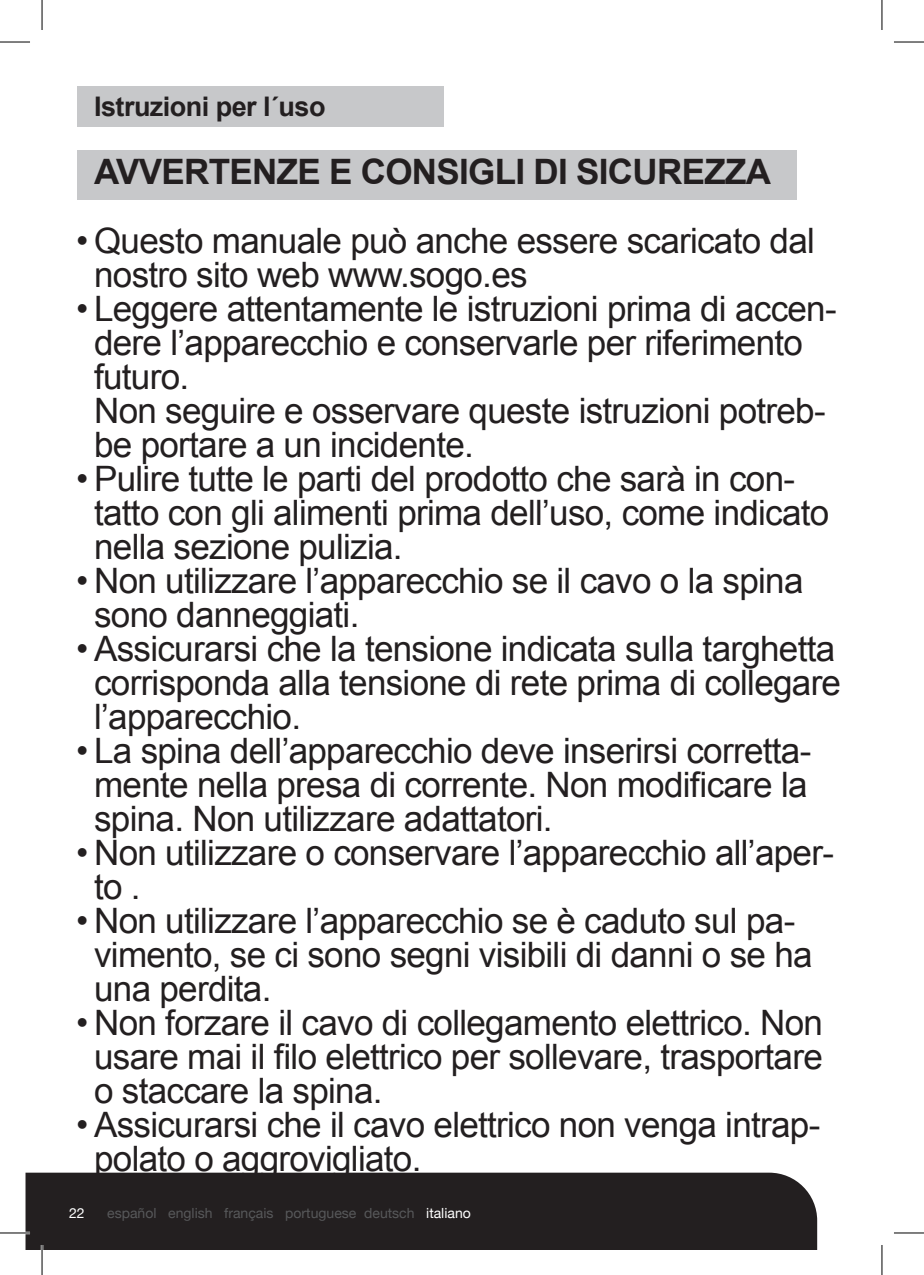
<style>
.page{position:relative;width:924px;height:1275px;background:#fff}
.page>*{position:absolute;margin:0;border:0;box-sizing:border-box;transform-origin:0 0}
.t1{font:35px/34px "Arial";letter-spacing:-.02em;color:#231f20}
.t2{font:700 35px "Arial";letter-spacing:-.02em;color:#231f20}
.t3{font:700 27px "Arial";letter-spacing:-.02em;color:#231f20}
.t4{font:14px "Helvetica Neue";color:#57585a}
.t5{font:14px "Helvetica Neue";color:#fff}
.s1{color:#fff}
</style>
<div class="page">
<div style="left:25px;top:1172px;width:791px;height:78px;background:#231f20"></div>
<div style="left:77px;top:150px;width:719px;height:50px;background:#c7c8ca"></div>
<div style="left:77px;top:86px;width:367px;height:41px;background:#c7c8ca"></div>
<hr style="left:0;top:1231px;width:30px;height:3px;background:#fff">
<hr style="left:41px;top:1245px;width:2px;height:30px;background:#fff">
<hr style="left:0;top:42px;width:30px;height:1px;background:#000">
<hr style="left:893px;top:42px;width:30px;height:1px;background:#000">
<hr style="left:0;top:1232px;width:30px;height:1px;background:#000">
<hr style="left:893px;top:1232px;width:30px;height:1px;background:#000">
<hr style="left:42px;top:0;width:1px;height:30px;background:#000">
<hr style="left:42px;top:1245px;width:1px;height:30px;background:#000">
<hr style="left:881px;top:0;width:1px;height:30px;background:#000">
<hr style="left:881px;top:1245px;width:1px;height:30px;background:#000">
<p class="t3" style="left:94px;top:97px;width:233px">Istruzioni per l´uso</p>
<p class="t2" style="left:94px;top:159px;width:678px">AVVERTENZE E CONSIGLI DI SICUREZZA</p>
<p class="t1" style="left:94px;top:224px;width:722px;text-indent:-18px">• Questo manuale può anche essere scaricato dal nostro sito web www.sogo.es</p>
<p class="t1" style="left:94px;top:292px;width:743px;text-indent:-18px">• Leggere attentamente le istruzioni prima di accen&shy;dere l’apparecchio e conservarle per riferimento futuro.<br>Non seguire e osservare queste istruzioni potreb&shy;be portare a un incidente.</p>
<p class="t1" style="left:94px;top:462px;width:736px;text-indent:-18px">• Pulire tutte le parti del prodotto che sarà in con&shy;tatto con gli alimenti prima dell’uso, come indicato nella sezione pulizia.</p>
<p class="t1" style="left:94px;top:564px;width:710px;text-indent:-18px">• Non utilizzare l’apparecchio se il cavo o la spina sono danneggiati.</p>
<p class="t1" style="left:94px;top:632px;width:748px;text-indent:-18px">• Assicurarsi che la tensione indicata sulla targhetta corrisponda alla tensione di rete prima di collegare l’apparecchio.</p>
<p class="t1" style="left:94px;top:734px;width:718px;text-align:justify;text-indent:-18px">• La spina dell’apparecchio deve inserirsi corretta&shy;mente nella presa di corrente. Non modificare la spina. Non utilizzare adattatori.</p>
<p class="t1" style="left:94px;top:836px;width:741px;text-indent:-18px">• Non utilizzare o conservare l’apparecchio all’aper&shy;to .</p>
<p class="t1" style="left:94px;top:904px;width:719px;text-indent:-18px">• Non utilizzare l’apparecchio se è caduto sul pa&shy;vimento, se ci sono segni visibili di danni o se ha una perdita.</p>
<p class="t1" style="left:94px;top:1006px;width:730px;text-align:justify;text-indent:-18px">• Non forzare il cavo di collegamento elettrico. Non usare mai il filo elettrico per sollevare, trasportare o staccare la spina.</p>
<p class="t1" style="left:94px;top:1108px;width:727px;text-indent:-18px">• Assicurarsi che il cavo elettrico non venga intrap&shy;polato o aggrovigliato.</p>
<p class="t5" style="left:69px;top:1208px;width:17px">22</p>
<p class="t4" style="left:107px;top:1208px;width:365px">español english français portuguese deutsch <span class="s1">italiano</span></p>
</div>
